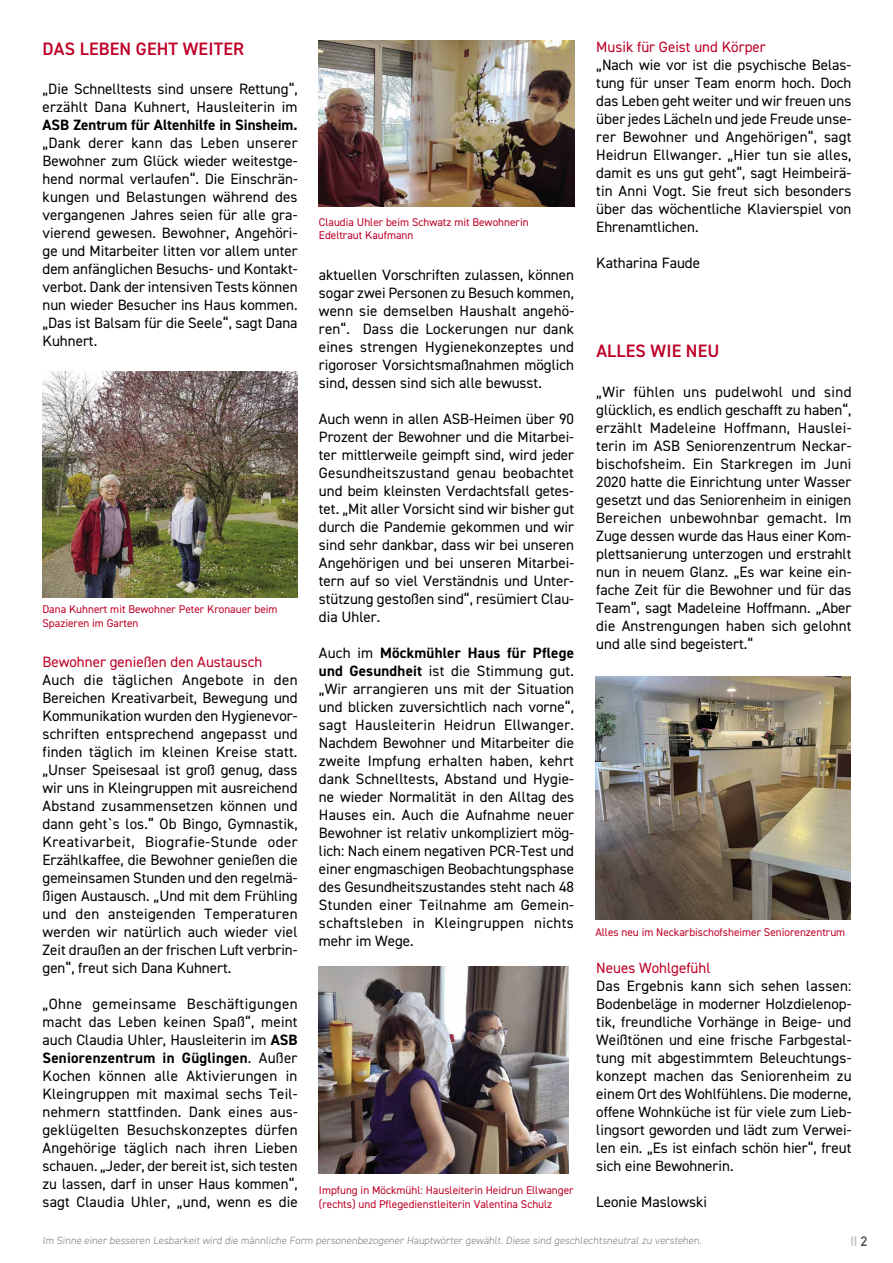
<style>
.page{position:relative;width:893px;height:1263px;background:#fff}
.page>*{position:absolute;margin:0;border:0;box-sizing:border-box;transform-origin:0 0}
.t1{font:600 18px "DIN2014";letter-spacing:.01em;color:#be0027}
.t2{font:15px/18px "DIN2014";color:#000;text-align:justify}
.t3{font:15px "DIN2014";color:#be0027}
.t4{font:700 15px "DIN2014";color:#000}
.t5{font:13.5px "DIN Mittelschrift";color:#c0c0c0}
.t6{font:11.25px/13.5px "DIN2014";color:#be0027}
.t7{font:300 10.5px "DIN2014";color:#7c7c7c}
.s1{font-weight:700}
.s2{color:#484848}
</style>
<div class="page">
<img style="left:319px;top:41px;width:255px;height:165px">
<img style="left:595px;top:676px;width:255px;height:244px">
<img style="left:319px;top:966px;width:249px;height:207px">
<img style="left:43px;top:371px;width:255px;height:227px">
<p class="t1" style="left:43px;top:36px;width:203px">DAS LEBEN GEHT WEITER</p>
<p class="t2" style="left:43px;top:80px;width:257px">„Die Schnelltests sind unsere Rettung“, erzählt Dana Kuhnert, Hausleiterin im</p>
<p class="t4" style="left:43px;top:115px;width:257px">ASB Zentrum für Altenhilfe in Sinsheim.</p>
<p class="t2" style="left:43px;top:134px;width:257px">„Dank derer kann das Leben unserer Bewohner zum Glück wieder weitestge&shy;hend normal verlaufen“. Die Einschrän&shy;kungen und Belastungen während des vergangenen Jahres seien für alle gra&shy;vierend gewesen. Bewohner, Angehöri&shy;ge und Mitarbeiter litten vor allem unter dem anfänglichen Besuchs- und Kontakt&shy;verbot. Dank der intensiven Tests können nun wieder Besucher ins Haus kommen. „Das ist Balsam für die Seele“, sagt Dana Kuhnert.</p>
<p class="t6" style="left:43px;top:602px;width:237px">Dana Kuhnert mit Bewohner Peter Kronauer beim<br>Spazieren im Garten</p>
<p class="t3" style="left:43px;top:653px;width:221px">Bewohner genießen den Austausch</p>
<p class="t2" style="left:43px;top:671px;width:257px">Auch die täglichen Angebote in den Bereichen Kreativarbeit, Bewegung und Kommunikation wurden den Hygienevor&shy;schriften entsprechend angepasst und finden täglich im kleinen Kreise statt. „Unser Speisesaal ist groß genug, dass wir uns in Kleingruppen mit ausreichend Abstand zusammensetzen können und dann geht`s los.“ Ob Bingo, Gymnastik, Kreativarbeit, Biografie-Stunde oder Erzählkaffee, die Bewohner genießen die gemeinsamen Stunden und den regelmä&shy;ßigen Austausch. „Und mit dem Frühling und den ansteigenden Temperaturen werden wir natürlich auch wieder viel Zeit draußen an der frischen Luft verbrin&shy;gen“, freut sich Dana Kuhnert.</p>
<p class="t2" style="left:43px;top:995px;width:257px">„Ohne gemeinsame Beschäftigungen macht das Leben keinen Spaß“, meint auch Claudia Uhler, Hausleiterin im <span class="s1">ASB Seniorenzentrum in Güglingen</span>. Außer Kochen können alle Aktivierungen in Kleingruppen mit maximal sechs Teil&shy;nehmern stattfinden. Dank eines aus&shy;geklügelten Besuchskonzeptes dürfen Angehörige täglich nach ihren Lieben schauen. „Jeder, der bereit ist, sich testen zu lassen, darf in unser Haus kommen“, sagt Claudia Uhler, „und, wenn es die</p>
<p class="t6" style="left:319px;top:215px;width:211px">Claudia Uhler beim Schwatz mit Bewohnerin<br>Edeltraut Kaufmann</p>
<p class="t2" style="left:319px;top:265px;width:257px">aktuellen Vorschriften zulassen, können sogar zwei Personen zu Besuch kommen, wenn sie demselben Haushalt angehö&shy;ren“. Dass die Lockerungen nur dank eines strengen Hygienekonzeptes und rigoroser Vorsichtsmaßnahmen möglich sind, dessen sind sich alle bewusst.</p>
<p class="t2" style="left:319px;top:409px;width:257px">Auch wenn in allen ASB-Heimen über 90<br>Prozent der Bewohner und die Mitarbei&shy;ter mittlerweile geimpft sind, wird jeder Gesundheitszustand genau beobachtet und beim kleinsten Verdachtsfall getes&shy;tet. „Mit aller Vorsicht sind wir bisher gut durch die Pandemie gekommen und wir sind sehr dankbar, dass wir bei unseren Angehörigen und bei unseren Mitarbei&shy;tern auf so viel Verständnis und Unter&shy;stützung gestoßen sind“, resümiert Clau&shy;dia Uhler.</p>
<p class="t2" style="left:319px;top:643px;width:257px">Auch im <span class="s1">Möckmühler Haus für Pflege und Gesundheit</span> ist die Stimmung gut. „Wir arrangieren uns mit der Situation und blicken zuversichtlich nach vorne“, sagt Hausleiterin Heidrun Ellwanger.<br>Nachdem Bewohner und Mitarbeiter die zweite Impfung erhalten haben, kehrt dank Schnelltests, Abstand und Hygie&shy;ne wieder Normalität in den Alltag des Hauses ein. Auch die Aufnahme neuer Bewohner ist relativ unkompliziert mög&shy;lich: Nach einem negativen PCR-Test und einer engmaschigen Beobachtungsphase des Gesundheitszustandes steht nach 48<br>Stunden einer Teilnahme am Gemein&shy;schaftsleben in Kleingruppen nichts mehr im Wege.</p>
<p class="t6" style="left:319px;top:1183px;width:256px">Impfung in Möckmühl: Hausleiterin Heidrun Ellwanger (rechts) und Pflegedienstleiterin Valentina Schulz</p>
<p class="t3" style="left:596px;top:38px;width:171px">Musik für Geist und Körper</p>
<p class="t2" style="left:596px;top:56px;width:257px">„Nach wie vor ist die psychische Belas&shy;tung für unser Team enorm hoch. Doch das Leben geht weiter und wir freuen uns über jedes Lächeln und jede Freude unse&shy;rer Bewohner und Angehörigen“, sagt Heidrun Ellwanger. „Hier tun sie alles, damit es uns gut geht“, sagt Heimbeirä&shy;tin Anni Vogt. Sie freut sich besonders über das wöchentliche Klavierspiel von Ehrenamtlichen.</p>
<p class="t2" style="left:596px;top:254px;width:105px">Katharina Faude</p>
<p class="t1" style="left:596px;top:339px;width:125px">ALLES WIE NEU</p>
<p class="t2" style="left:596px;top:383px;width:257px">„Wir fühlen uns pudelwohl und sind glücklich, es endlich geschafft zu haben“, erzählt Madeleine Hoffmann, Hauslei&shy;terin im ASB Seniorenzentrum Neckar&shy;bischofsheim. Ein Starkregen im Juni 2020 hatte die Einrichtung unter Wasser gesetzt und das Seniorenheim in einigen Bereichen unbewohnbar gemacht. Im Zuge dessen wurde das Haus einer Kom&shy;plettsanierung unterzogen und erstrahlt nun in neuem Glanz. „Es war keine ein&shy;fache Zeit für die Bewohner und für das Team“, sagt Madeleine Hoffmann. „Aber die Anstrengungen haben sich gelohnt und alle sind begeistert.“</p>
<p class="t6" style="left:595px;top:925px;width:251px">Alles neu im Neckarbischofsheimer Seniorenzentrum</p>
<p class="t3" style="left:596px;top:958px;width:116px">Neues Wohlgefühl</p>
<p class="t2" style="left:596px;top:977px;width:257px">Das Ergebnis kann sich sehen lassen:<br>Bodenbeläge in moderner Holzdielenop&shy;tik, freundliche Vorhänge in Beige- und Weißtönen und eine frische Farbgestal&shy;tung mit abgestimmtem Beleuchtungs&shy;konzept machen das Seniorenheim zu einem Ort des Wohlfühlens. Die moderne, offene Wohnküche ist für viele zum Lieb&shy;lingsort geworden und lädt zum Verwei&shy;len ein. „Es ist einfach schön hier“, freut sich eine Bewohnerin.</p>
<p class="t2" style="left:596px;top:1193px;width:112px">Leonie Maslowski</p>
<p class="t7" style="left:43px;top:1234px;width:662px">Im Sinne einer besseren Lesbarkeit wird die männliche Form personenbezogener Hauptwörter gewählt. Diese sind geschlechtsneutral zu verstehen.</p>
<p class="t5" style="left:850px;top:1233px;width:18px">II <span class="s2">2</span></p>
</div>
